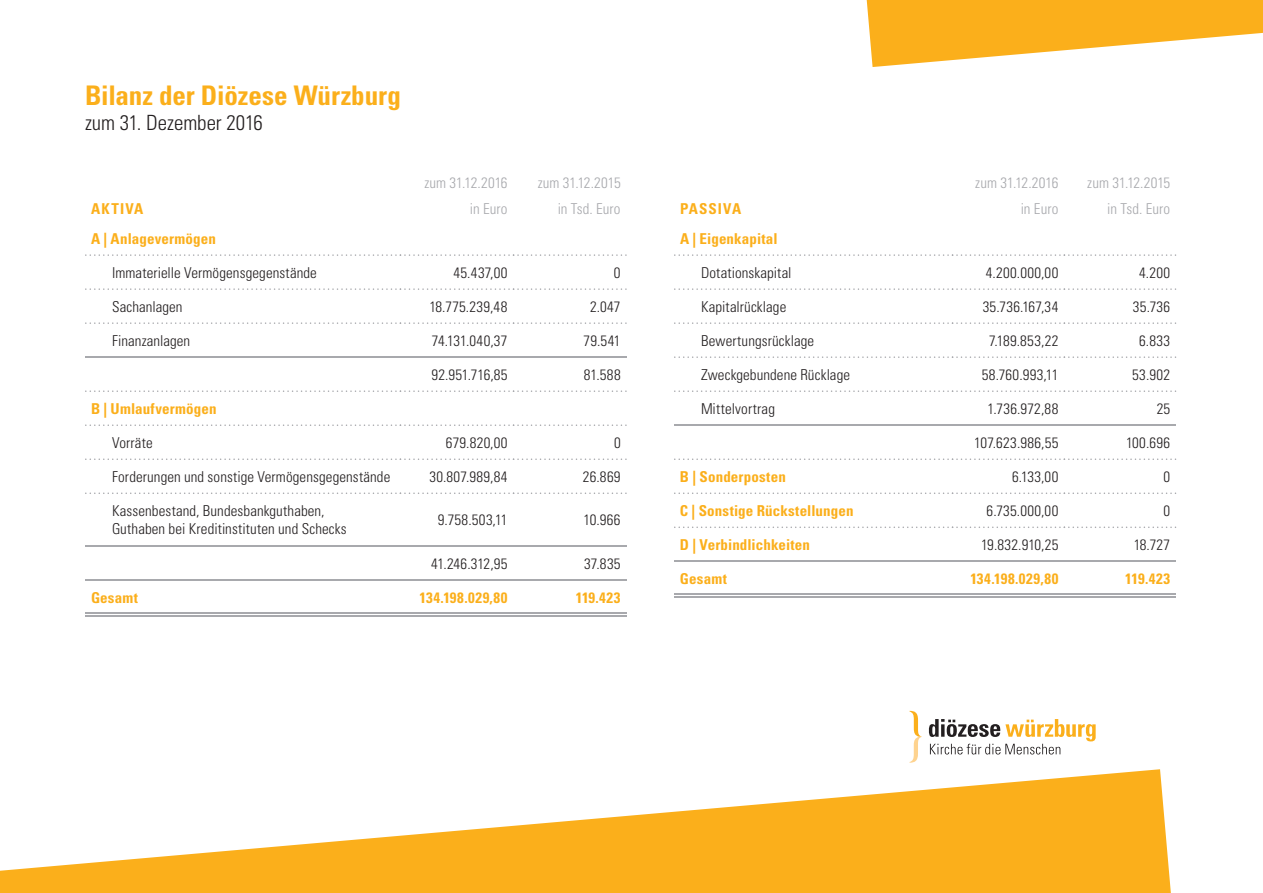
<style>
.page{position:relative;width:1263px;height:893px;background:#fff}
.page>*{position:absolute;margin:0;border:0;box-sizing:border-box;transform-origin:0 0}
.t1{font:700 condensed 27px "Univers LT Std";color:#fbaf1b}
.t2{font:300 condensed 21px "Univers LT Std";letter-spacing:-.005em;color:#231f20}
.t3{font:300 condensed 15px/18px "Univers LT Std";letter-spacing:.01em;color:#231f20}
.t4{font:700 condensed 15px "Univers LT Std";letter-spacing:.01em;color:#fbaf1b}
.t5{font:300 condensed 15px "Univers LT Std";color:#a8a9ad}
.t6{font:700 condensed 15px "Univers LT Std";letter-spacing:.04em;color:#fbaf1b}
.t7{font:300 condensed 15px "Univers LT Std";letter-spacing:-.01em;color:#231f20}
.t8{font:700 condensed 15px "Univers LT Std";letter-spacing:.065em;color:#fbaf1b}
</style>
<div class="page">
<svg style="left:85px;top:254px;width:542px;height:2px"></svg>
<svg style="left:85px;top:288px;width:542px;height:2px"></svg>
<svg style="left:85px;top:322px;width:542px;height:2px"></svg>
<svg style="left:85px;top:390px;width:542px;height:2px"></svg>
<svg style="left:85px;top:424px;width:542px;height:2px"></svg>
<svg style="left:85px;top:458px;width:542px;height:2px"></svg>
<svg style="left:85px;top:492px;width:542px;height:2px"></svg>
<hr style="left:85px;top:546px;width:315px;height:1px;background:#a8a9ad">
<hr style="left:400px;top:546px;width:113px;height:1px;background:#a8a9ad">
<hr style="left:513px;top:546px;width:114px;height:1px;background:#a8a9ad">
<hr style="left:85px;top:580px;width:315px;height:1px;background:#a8a9ad">
<hr style="left:400px;top:580px;width:113px;height:1px;background:#a8a9ad">
<hr style="left:513px;top:580px;width:114px;height:1px;background:#a8a9ad">
<hr style="left:85px;top:612px;width:315px;height:2px;background:#a8a9ad">
<hr style="left:85px;top:615px;width:315px;height:2px;background:#a8a9ad">
<hr style="left:400px;top:612px;width:113px;height:2px;background:#a8a9ad">
<hr style="left:400px;top:615px;width:113px;height:2px;background:#a8a9ad">
<hr style="left:513px;top:612px;width:114px;height:2px;background:#a8a9ad">
<hr style="left:513px;top:615px;width:114px;height:2px;background:#a8a9ad">
<hr style="left:85px;top:356px;width:315px;height:2px;background:#a8a9ad">
<hr style="left:400px;top:356px;width:113px;height:2px;background:#a8a9ad">
<hr style="left:513px;top:356px;width:114px;height:2px;background:#a8a9ad">
<svg style="left:674px;top:254px;width:502px;height:2px"></svg>
<svg style="left:674px;top:288px;width:502px;height:2px"></svg>
<svg style="left:674px;top:322px;width:502px;height:2px"></svg>
<svg style="left:674px;top:356px;width:502px;height:2px"></svg>
<svg style="left:674px;top:390px;width:502px;height:2px"></svg>
<svg style="left:674px;top:458px;width:502px;height:2px"></svg>
<svg style="left:674px;top:492px;width:502px;height:2px"></svg>
<svg style="left:674px;top:526px;width:502px;height:2px"></svg>
<hr style="left:674px;top:593px;width:278px;height:2px;background:#a8a9ad">
<hr style="left:674px;top:596px;width:278px;height:2px;background:#a8a9ad">
<hr style="left:952px;top:593px;width:112px;height:2px;background:#a8a9ad">
<hr style="left:952px;top:596px;width:112px;height:2px;background:#a8a9ad">
<hr style="left:1064px;top:593px;width:112px;height:2px;background:#a8a9ad">
<hr style="left:1064px;top:596px;width:112px;height:2px;background:#a8a9ad">
<hr style="left:674px;top:561px;width:278px;height:1px;background:#a8a9ad">
<hr style="left:952px;top:561px;width:112px;height:1px;background:#a8a9ad">
<hr style="left:1064px;top:561px;width:112px;height:1px;background:#a8a9ad">
<hr style="left:674px;top:424px;width:278px;height:2px;background:#a8a9ad">
<hr style="left:952px;top:424px;width:112px;height:2px;background:#a8a9ad">
<hr style="left:1064px;top:424px;width:112px;height:2px;background:#a8a9ad">
<svg style="left:0;top:769px;width:1171px;height:124px;fill:#fbaf1b"></svg>
<svg style="left:909px;top:711px;width:13px;height:52px"></svg>
<svg style="left:929px;top:719px;width:167px;height:35px"></svg>
<svg style="left:866px;top:0;width:397px;height:67px"></svg>
<h1 class="t1" style="left:85px;top:78px;width:317px">Bilanz der Diözese Würzburg</h1>
<h2 class="t2" style="left:85px;top:110px;width:179px">zum 31. Dezember 2016</h2>
<p class="t5" style="left:424px;top:174px;width:85px">zum 31.12.2016</p>
<p class="t5" style="left:538px;top:174px;width:84px">zum 31.12.2015</p>
<p class="t4" style="left:91px;top:199px;width:54px">AKTIVA</p>
<p class="t5" style="left:470px;top:199px;width:39px">in Euro</p>
<p class="t5" style="left:558px;top:199px;width:64px">in Tsd. Euro</p>
<p class="t4" style="left:91px;top:229px;width:126px">A | Anlagevermögen</p>
<p class="t3" style="left:112px;top:263px;width:206px">Immaterielle Vermögensgegenstände</p>
<p class="t3" style="left:453px;top:263px;width:56px">45.437,00</p>
<p class="t3" style="left:614px;top:263px;width:8px">0</p>
<p class="t3" style="left:112px;top:297px;width:72px">Sachanlagen</p>
<p class="t3" style="left:429px;top:297px;width:80px">18.775.239,48</p>
<p class="t3" style="left:590px;top:297px;width:32px">2.047</p>
<p class="t3" style="left:112px;top:331px;width:80px">Finanzanlagen</p>
<p class="t3" style="left:432px;top:331px;width:77px">74.131.040,37</p>
<p class="t3" style="left:584px;top:331px;width:39px">79.541</p>
<p class="t3" style="left:431px;top:365px;width:78px">92.951.716,85</p>
<p class="t3" style="left:584px;top:365px;width:38px">81.588</p>
<p class="t4" style="left:91px;top:399px;width:127px">B | Umlaufvermögen</p>
<p class="t3" style="left:112px;top:433px;width:42px">Vorräte</p>
<p class="t3" style="left:446px;top:433px;width:63px">679.820,00</p>
<p class="t3" style="left:614px;top:433px;width:8px">0</p>
<p class="t3" style="left:112px;top:467px;width:280px">Forderungen und sonstige Vermögensgegenstände</p>
<p class="t3" style="left:429px;top:467px;width:80px">30.807.989,84</p>
<p class="t3" style="left:583px;top:467px;width:39px">26.869</p>
<p class="t3" style="left:112px;top:502px;width:236px">Kassenbestand, Bundesbankguthaben,<br>Guthaben bei Kreditinstituten und Schecks</p>
<p class="t3" style="left:438px;top:511px;width:71px">9.758.503,11</p>
<p class="t3" style="left:583px;top:511px;width:39px">10.966</p>
<p class="t7" style="left:431px;top:555px;width:78px">41.246.312,95</p>
<p class="t3" style="left:584px;top:555px;width:38px">37.835</p>
<p class="t4" style="left:91px;top:588px;width:49px">Gesamt</p>
<p class="t6" style="left:419px;top:588px;width:89px">134.198.029,80</p>
<p class="t4" style="left:576px;top:588px;width:46px">119.423</p>
<p class="t5" style="left:975px;top:174px;width:85px">zum 31.12.2016</p>
<p class="t5" style="left:1087px;top:174px;width:84px">zum 31.12.2015</p>
<p class="t8" style="left:680px;top:199px;width:63px">PASSIVA</p>
<p class="t5" style="left:1021px;top:199px;width:39px">in Euro</p>
<p class="t5" style="left:1107px;top:199px;width:64px">in Tsd. Euro</p>
<p class="t4" style="left:680px;top:229px;width:99px">A | Eigenkapital</p>
<p class="t3" style="left:701px;top:263px;width:92px">Dotationskapital</p>
<p class="t3" style="left:986px;top:263px;width:74px">4.200.000,00</p>
<p class="t3" style="left:1139px;top:263px;width:33px">4.200</p>
<p class="t3" style="left:701px;top:297px;width:87px">Kapitalrücklage</p>
<p class="t3" style="left:983px;top:297px;width:77px">35.736.167,34</p>
<p class="t3" style="left:1133px;top:297px;width:39px">35.736</p>
<p class="t3" style="left:701px;top:331px;width:115px">Bewertungsrücklage</p>
<p class="t3" style="left:989px;top:331px;width:71px">7.189.853,22</p>
<p class="t3" style="left:1139px;top:331px;width:33px">6.833</p>
<p class="t3" style="left:701px;top:365px;width:151px">Zweckgebundene Rücklage</p>
<p class="t3" style="left:982px;top:365px;width:78px">58.760.993,11</p>
<p class="t3" style="left:1132px;top:365px;width:40px">53.902</p>
<p class="t3" style="left:701px;top:399px;width:75px">Mittelvortrag</p>
<p class="t3" style="left:987px;top:399px;width:72px">1.736.972,88</p>
<p class="t3" style="left:1157px;top:399px;width:15px">25</p>
<p class="t3" style="left:974px;top:433px;width:86px">107.623.986,55</p>
<p class="t3" style="left:1126px;top:433px;width:46px">100.696</p>
<p class="t4" style="left:680px;top:467px;width:107px">B | Sonderposten</p>
<p class="t3" style="left:1012px;top:467px;width:48px">6.133,00</p>
<p class="t3" style="left:1163px;top:467px;width:8px">0</p>
<p class="t4" style="left:680px;top:501px;width:175px">C | Sonstige Rückstellungen</p>
<p class="t3" style="left:986px;top:501px;width:73px">6.735.000,00</p>
<p class="t3" style="left:1163px;top:501px;width:8px">0</p>
<p class="t4" style="left:680px;top:535px;width:131px">D | Verbindlichkeiten</p>
<p class="t3" style="left:981px;top:535px;width:79px">19.832.910,25</p>
<p class="t3" style="left:1134px;top:535px;width:38px">18.727</p>
<p class="t4" style="left:680px;top:569px;width:49px">Gesamt</p>
<p class="t6" style="left:970px;top:569px;width:89px">134.198.029,80</p>
<p class="t4" style="left:1125px;top:569px;width:46px">119.423</p>
</div>
